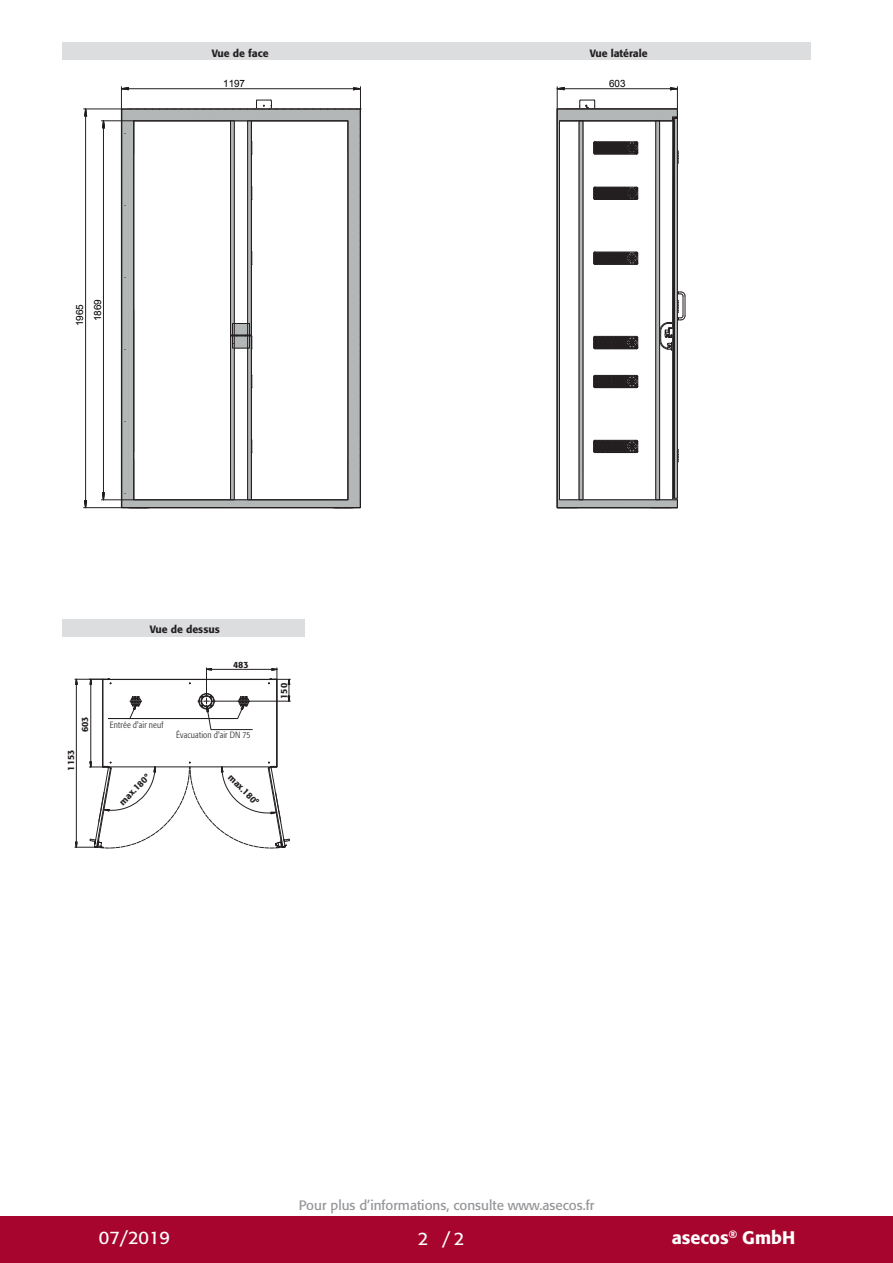
<style>
.page{position:relative;width:893px;height:1263px;background:#fff}
.page>*{position:absolute;margin:0;border:0;box-sizing:border-box;transform-origin:0 0}
.t1{font:500 18px "Formata Pro";color:#fff}
.t2{font:18px "Formata Pro";color:#fff}
.CB_AF_U4-Fachhaendle{font:13.5px "Formata Pro";color:#939598}
.t3{font:500 10.5px "Formata Pro";color:#231f20}
.t4{font:10.05px "Arial";letter-spacing:-.005em;color:#000001}
.t5{font:9.9px "Arial";letter-spacing:-.005em;color:#000001}
.t6{font:300 condensed 9px "Formata Pro";letter-spacing:.025em;color:#231f20}
.t7{font:500 9px "Formata Pro";color:#231f20}
</style>
<div class="page">
<div style="left:0;top:1216px;width:893px;height:47px;background:#a7052d"></div>
<div style="left:63px;top:43px;width:748px;height:17px;background:#dcdddf"></div>
<svg style="left:84px;top:108px;width:3px;height:19px"></svg>
<svg style="left:84px;top:500px;width:3px;height:9px"></svg>
<hr style="left:85px;top:116px;width:1px;height:385px;background:#231f20">
<hr style="left:84px;top:109px;width:38px;height:1px;background:#231f20">
<hr style="left:84px;top:507px;width:38px;height:1px;background:#231f20">
<svg style="left:535px;top:42px;width:165px;height:467px"></svg>
<svg style="left:93px;top:42px;width:284px;height:595px"></svg>
<hr style="left:103px;top:128px;width:1px;height:365px;background:#231f20">
<hr style="left:101px;top:499px;width:33px;height:1px;background:#231f20">
<hr style="left:101px;top:120px;width:33px;height:1px;background:#231f20">
<div style="left:63px;top:619px;width:242px;height:17px;background:#dcdddf"></div>
<svg style="left:75px;top:668px;width:215px;height:181px"></svg>
<p class="t5" style="left:73px;top:326px;width:24px;rotate:-90deg">1965</p>
<p class="t5" style="left:91px;top:321px;width:24px;rotate:-90deg">1869</p>
<p class="t3" style="left:212px;top:46px;width:58px">Vue de face</p>
<p class="t3" style="left:590px;top:47px;width:60px">Vue latérale</p>
<p class="t4" style="left:223px;top:76px;width:23px">1197</p>
<p class="t4" style="left:609px;top:76px;width:18px">603</p>
<p class="t7" style="left:79px;top:732px;width:17px;rotate:-90deg">603</p>
<p class="t7" style="left:65px;top:770px;width:22px;rotate:-90deg">1153</p>
<p class="t3" style="left:150px;top:622px;width:71px">Vue de dessus</p>
<p class="t7" style="left:233px;top:658px;width:17px">483</p>
<p class="t6" style="left:110px;top:719px;width:55px">Entrée d'air neuf</p>
<p class="t6" style="left:176px;top:729px;width:76px">Évacuation d'air DN 75</p>
<p class="t7" style="left:117px;top:799px;width:40px;rotate:-45deg">max.180°</p>
<p class="t7" style="left:234px;top:772px;width:40px;rotate:45deg">max.180°</p>
<p class="t7" style="left:278px;top:699px;width:17px;rotate:-90deg">150</p>
<p class="CB_AF_U4-Fachhaendle" style="left:299px;top:1196px;width:297px">Pour plus d’informations, consulte www.asecos.fr</p>
<p class="t2" style="left:99px;top:1225px;width:73px">07/2019</p>
<p class="t2" style="left:418px;top:1227px;width:12px">2</p>
<p class="t2" style="left:442px;top:1227px;width:23px">/2</p>
<h1 class="t1" style="left:672px;top:1225px;width:125px">asecos<sup>®</sup> GmbH</h1>
</div>
